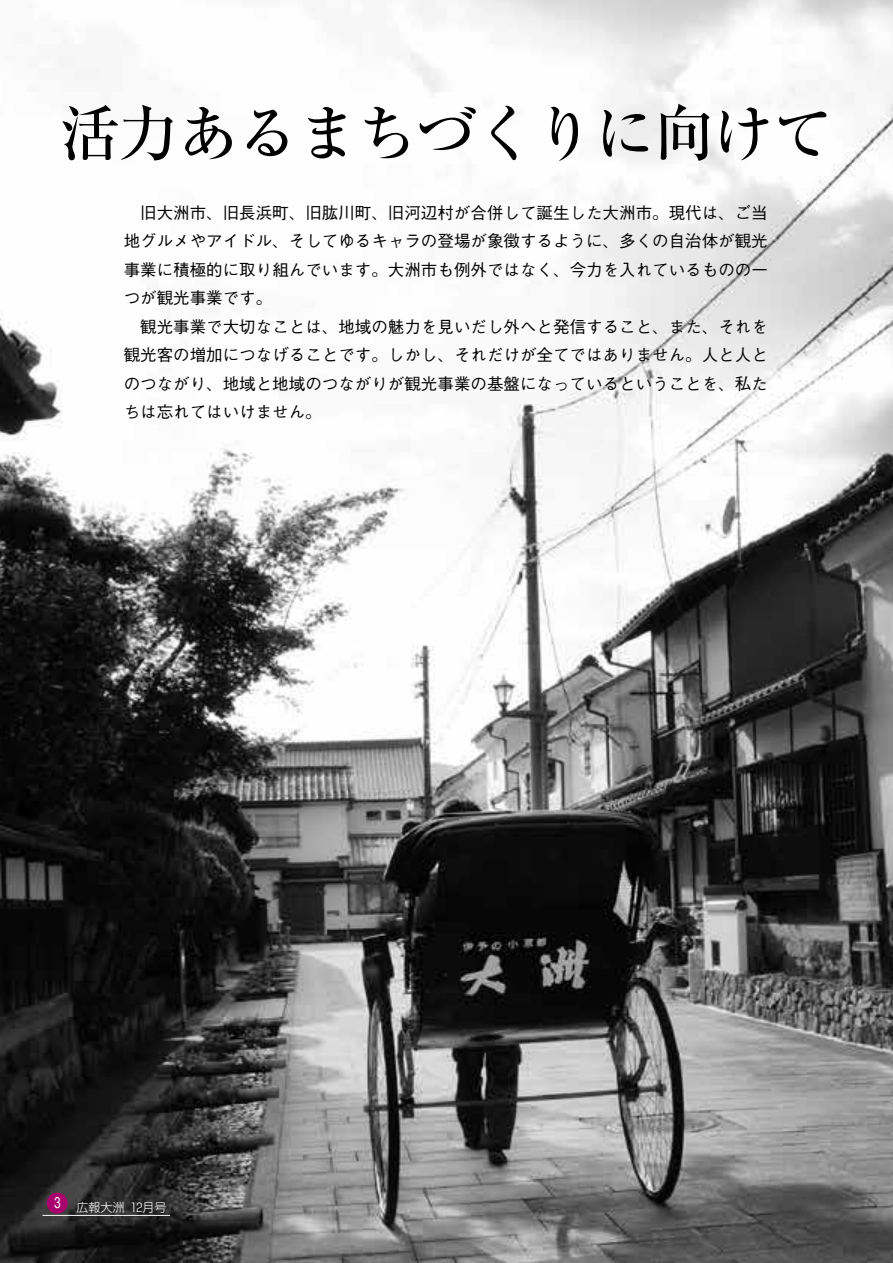
<style>
.page{position:relative;width:893px;height:1263px;background:#fff}
.page>*{position:absolute;margin:0;border:0;box-sizing:border-box;transform-origin:0 0}
.広報おおず小見出し{font:500 60px "Ryumin Pr 5";letter-spacing:-.01em;color:#000}
.広報おおず本文{font:500 16.5px/28.5px "Gothic BBB Pr 5";color:#000;text-align:justify}
.t1{font:13.5px "Shin M Go Pro";color:#fff;scale:.8 1}
.広報おおず本文-2{font:300 12px "Shin Go Pr 5";color:#fff}
</style>
<div class="page">
<img style="left:0;top:0;width:893px;height:1263px">
<div style="left:47px;top:1192px;width:21px;height:22px;background:#a8006c;border-radius:50%"></div>
<hr style="left:43px;top:1215px;width:127px;height:1px;background:#fff">
<p class="広報おおず小見出し" style="left:60px;top:86px;width:774px">活力あるまちづくりに向けて</p>
<p class="広報おおず本文" style="left:124px;top:197px;width:646px;text-indent:17px">旧大洲市、旧長浜町、旧肱川町、旧河辺村が合併して誕生した大洲市。現代は、ご当地グルメやアイドル、そしてゆるキャラの登場が象徴するように、多くの自治体が観光事業に積極的に取り組んでいます。大洲市も例外ではなく、今力を入れているものの一つが観光事業です。</p>
<p class="広報おおず本文" style="left:124px;top:311px;width:646px;text-indent:17px">観光事業で大切なことは、地域の魅力を見いだし外へと発信すること、また、それを観光客の増加につなげることです。しかし、それだけが全てではありません。人と人とのつながり、地域と地域のつながりが観光事業の基盤になっているということを、私たちは忘れてはいけません。</p>
<p class="t1" style="left:54px;top:1192px;width:10px">3</p>
<p class="広報おおず本文-2" style="left:77px;top:1198px;width:92px">広報大洲 12月号</p>
</div>
